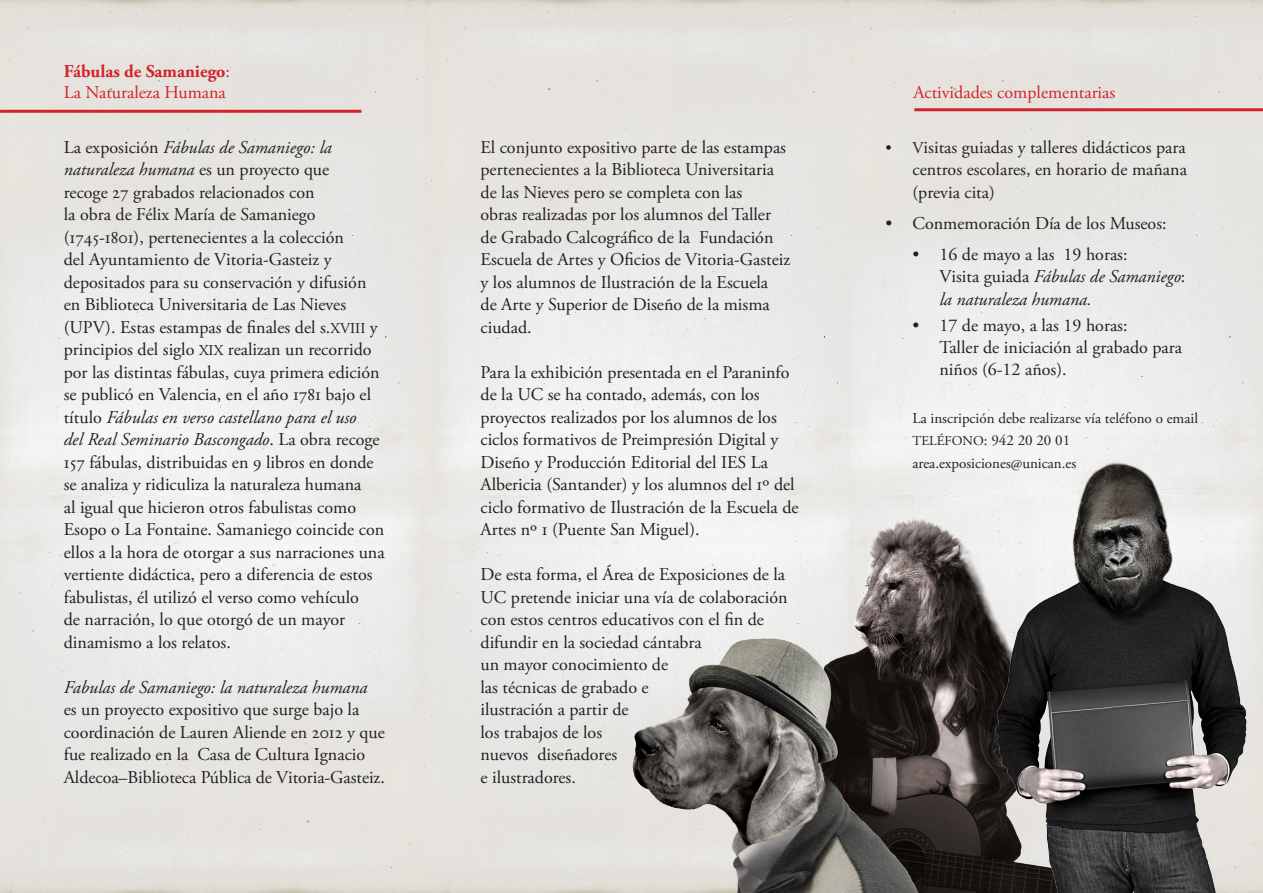
<style>
.page{position:relative;width:1263px;height:893px;background:#fff}
.page>*{position:absolute;margin:0;border:0;box-sizing:border-box;transform-origin:0 0}
.t1{font:18px/22.5px "Adobe Garamond Pro";color:#231f20}
.t2{font:italic 18px/22.5px "Adobe Garamond Pro";color:#231f20}
.t3{font:18px "Adobe Garamond Pro";color:#d1232a}
.t4{font:700 18px "Adobe Garamond Pro";color:#d1232a}
.t5{font:15px/22.5px "Adobe Garamond Pro";color:#231f20}
.s1{font-weight:400}
.s2{font-style:normal}
.s3{font-style:italic}
.s4{font-size:15px}
.s5{font-size:16.5px}
.s6{font-size:13.5px}
</style>
<div class="page">
<img style="left:0;top:0;width:1263px;height:893px">
<hr style="left:0;top:110px;width:361px;height:3px;background:#d1232a">
<hr style="left:914px;top:108px;width:349px;height:3px;background:#d1232a">
<img style="left:769px;top:449px;width:176px;height:444px">
<img style="left:610px;top:629px;width:313px;height:264px">
<img style="left:945px;top:448px;width:318px;height:445px">
<p class="t4" style="left:64px;top:61px;width:168px">Fábulas de Samaniego<span class="s1">:</span></p>
<p class="t3" style="left:64px;top:82px;width:164px">La Naturaleza Humana</p>
<p class="t2" style="left:64px;top:136px;width:269px"><span class="s2">La exposición</span> Fábulas de Samaniego: la</p>
<p class="t1" style="left:103px;top:137px;width:36px">texto</p>
<p class="t1" style="left:64px;top:159px;width:322px"><span class="s3">naturaleza humana</span> es un proyecto que<br>recoge 27 grabados relacionados con<br>la obra de Félix María de Samaniego (1745-1801), pertenecientes a la colección<br>del Ayuntamiento de Vitoria-Gasteiz y depositados para su conservación y difusión en Biblioteca Universitaria de Las Nieves (UPV). Estas estampas de finales del s.<span class="s4">XVIII</span> y principios del siglo <span class="s4">XIX</span> realizan un recorrido por las distintas fábulas, cuya primera edición se publicó en Valencia, en el año 1781 bajo el título <span class="s3">Fábulas en verso castellano para el uso<br>del Real Seminario Bascongado</span>. La obra recoge 157 fábulas, distribuidas en 9 libros en donde se analiza y ridiculiza la naturaleza humana<br>al igual que hicieron otros fabulistas como Esopo o La Fontaine. Samaniego coincide con ellos a la hora de otorgar a sus narraciones una vertiente didáctica, pero a diferencia de estos fabulistas, él utilizó el verso como vehículo<br>de narración, lo que otorgó de un mayor dinamismo a los relatos.</p>
<p class="t1" style="left:64px;top:676px;width:323px"><span class="s3">Fabulas de Samaniego: la naturaleza humana </span>es un proyecto expositivo que surge bajo la coordinación de Lauren Aliende en 2012 y que fue realizado en la Casa de Cultura Ignacio Aldecoa–Biblioteca Pública de Vitoria-Gasteiz.</p>
<p class="t1" style="left:480px;top:136px;width:311px">El conjunto expositivo parte de las estampas pertenecientes a la Biblioteca Universitaria de las Nieves pero se completa con las<br>obras realizadas por los alumnos del Taller de Grabado Calcográfico de la Fundación Escuela de Artes y Oficios de Vitoria-Gasteiz y los alumnos de Ilustración de la Escuela<br>de Arte y Superior de Diseño de la misma ciudad.</p>
<p class="t1" style="left:480px;top:361px;width:320px">Para la exhibición presentada en el Paraninfo de la UC se ha contado, además, con los proyectos realizados por los alumnos de los ciclos formativos de Preimpresión Digital y Diseño y Producción Editorial del IES La Albericia (Santander) y los alumnos del 1º del ciclo formativo de Ilustración de la Escuela de Artes nº 1 (Puente San Miguel).</p>
<p class="t1" style="left:480px;top:564px;width:309px">De esta forma, el Área de Exposiciones de la<br>UC pretende iniciar una vía de colaboración con estos centros educativos con el fin de difundir en la sociedad cántabra<br>un mayor conocimiento de<br>las técnicas de grabado e<br>ilustración a partir de<br>los trabajos de los<br>nuevos diseñadores<br>e ilustradores.</p>
<p class="t3" style="left:913px;top:81px;width:203px">Actividades complementarias</p>
<p class="t1" style="left:912px;top:136px;width:276px;text-align:justify;text-indent:-27px"><span class="s5">• V</span>isitas guiadas y talleres didácticos para centros escolares, en horario de mañana (previa cita)</p>
<p class="t1" style="left:885px;top:212px;width:283px">• Conmemoración Día de los Museos:</p>
<p class="t2" style="left:939px;top:243px;width:247px;text-indent:-27px"><span class="s2">• 16 de mayo a las 19 horas:<br>Visita guiada</span> Fábulas de Samaniego<span class="s2">: </span>la naturaleza humana.</p>
<p class="t1" style="left:939px;top:316px;width:244px;line-height:21.6px;text-indent:-27px">• 17 de mayo, a las 19 horas:<br>Taller de iniciación al grabado para niños (6-12 años).</p>
<p class="t5" style="left:912px;top:407px;width:287px">La inscripción debe realizarse vía teléfono o email<br><span class="s6">TELÉFONO</span>: 942 20 20 01</p>
<p class="t5" style="left:912px;top:452px;width:165px">area.exposiciones@unican.es</p>
</div>
